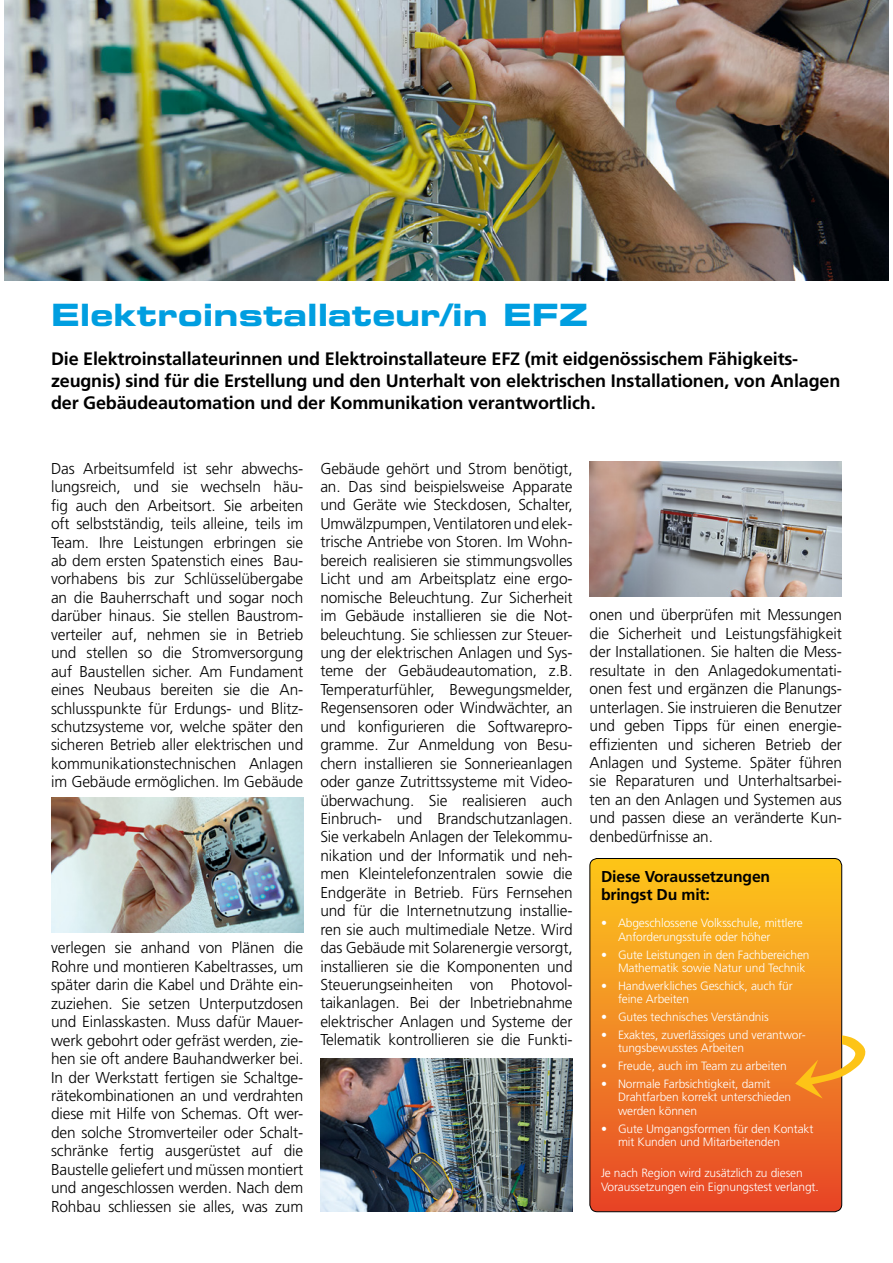
<style>
.page{position:relative;width:893px;height:1263px;background:#fff}
.page>*{position:absolute;margin:0;border:0;box-sizing:border-box;transform-origin:0 0}
.t1{font:30.75px "Eurostile Bold Extended Two";color:#009ee0}
.t2{font:700 18px/21.6px "Frutiger";letter-spacing:-.01em;color:#000}
.t3{font:300 15.75px/18.5px "Frutiger";letter-spacing:-.005em;color:#000;text-align:justify}
.t4{font:700 15.75px/18px "Frutiger";letter-spacing:-.01em;color:#000}
.t5{font:300 12px/13.5px "Frutiger";letter-spacing:-.01em;color:#fff}
</style>
<div class="page">
<img style="left:4px;top:0;width:885px;height:281px">
<svg style="left:590px;top:858px;width:252px;height:354px;background:#f18822"></svg>
<div style="left:590px;top:858px;width:252px;height:354px;border:1px solid #000;border-radius:7px"></div>
<svg style="left:795px;top:1035px;width:71px;height:63px"></svg>
<img style="left:51px;top:798px;width:252px;height:134px">
<img style="left:320px;top:1059px;width:253px;height:153px">
<img style="left:590px;top:461px;width:252px;height:135px">
<h1 class="t1" style="left:51px;top:293px;width:539px">Elektroinstallateur/in EFZ</h1>
<p class="t2" style="left:51px;top:348px;width:791px">Die Elektroinstallateurinnen und Elektroinstallateure EFZ (mit eidgenössischem Fähigkeits&shy;zeugnis) sind für die Erstellung und den Unterhalt von elektrischen Installationen, von Anlagen der Gebäudeautomation und der Kommunikation verantwortlich.</p>
<p class="t3" style="left:51px;top:459px;width:254px">Das Arbeitsumfeld ist sehr abwechs&shy;lungsreich, und sie wechseln häu&shy;fig auch den Arbeitsort. Sie arbeiten oft selbstständig, teils alleine, teils im Team. Ihre Leistungen erbringen sie ab dem ersten Spatenstich eines Bau&shy;vorhabens bis zur Schlüsselübergabe an die Bauherrschaft und sogar noch darüber hinaus. Sie stellen Baustrom&shy;verteiler auf, nehmen sie in Betrieb und stellen so die Stromversorgung auf Baustellen sicher. Am Fundament eines Neubaus bereiten sie die An&shy;schlusspunkte für Erdungs- und Blitz&shy;schutzsysteme vor, welche später den sicheren Betrieb aller elektrischen und kommunikationstechnischen Anlagen im Gebäude ermöglichen. Im Gebäude</p>
<p class="t3" style="left:51px;top:939px;width:254px">verlegen sie anhand von Plänen die Rohre und montieren Kabeltrasses, um später darin die Kabel und Drähte ein&shy;zuziehen. Sie setzen Unterputzdosen und Einlasskasten. Muss dafür Mauer&shy;werk gebohrt oder gefräst werden, zie&shy;hen sie oft andere Bauhandwerker bei.<br>In der Werkstatt fertigen sie Schaltge&shy;rätekombinationen an und verdrahten diese mit Hilfe von Schemas. Oft wer&shy;den solche Stromverteiler oder Schalt&shy;schränke fertig ausgerüstet auf die Baustelle geliefert und müssen montiert und angeschlossen werden. Nach dem Rohbau schliessen sie alles, was zum</p>
<p class="t3" style="left:320px;top:459px;width:254px">Gebäude gehört und Strom benötigt, an. Das sind beispielsweise Apparate und Geräte wie Steckdosen, Schalter, Umwälzpumpen, Ventilatoren und elek&shy;trische Antriebe von Storen. Im Wohn&shy;bereich realisieren sie stimmungsvolles Licht und am Arbeitsplatz eine ergo&shy;nomische Beleuchtung. Zur Sicherheit im Gebäude installieren sie die Not&shy;beleuchtung. Sie schliessen zur Steuer&shy;ung der elektrischen Anlagen und Sys&shy;teme der Gebäudeautomation, z.B.<br>Temperaturfühler, Bewegungsmelder, Regensensoren oder Windwächter, an und konfigurieren die Softwarepro&shy;gramme. Zur Anmeldung von Besu&shy;chern installieren sie Sonnerieanlagen oder ganze Zutrittssysteme mit Video&shy;überwachung. Sie realisieren auch Einbruch- und Brandschutzanlagen.<br>Sie verkabeln Anlagen der Telekommu&shy;nikation und der Informatik und neh&shy;men Kleintelefonzentralen sowie die Endgeräte in Betrieb. Fürs Fernsehen und für die Internetnutzung installie&shy;ren sie auch multimediale Netze. Wird das Gebäude mit Solarenergie versorgt, installieren sie die Komponenten und Steuerungseinheiten von Photovol&shy;taikanlagen. Bei der Inbetriebnahme elektrischer Anlagen und Systeme der Telematik kontrollieren sie die Funkti-</p>
<p class="t3" style="left:590px;top:606px;width:254px">onen und überprüfen mit Messungen die Sicherheit und Leistungsfähigkeit der Installationen. Sie halten die Mess&shy;resultate in den Anlagedokumentati&shy;onen fest und ergänzen die Planungs&shy;unterlagen. Sie instruieren die Benutzer und geben Tipps für einen energie&shy;effizienten und sicheren Betrieb der Anlagen und Systeme. Später führen sie Reparaturen und Unterhaltsarbei&shy;ten an den Anlagen und Systemen aus und passen diese an veränderte Kun&shy;denbedürfnisse an.</p>
<p class="t4" style="left:601px;top:868px;width:171px">Diese Voraussetzungen bringst Du mit:</p>
<p class="t5" style="left:618px;top:916px;width:186px;text-indent:-17px">• Abgeschlossene Volksschule, mittlere<br>Anforderungsstufe oder höher</p>
<p class="t5" style="left:618px;top:948px;width:193px;text-indent:-17px">• Gute Leistungen in den Fachbereichen<br>Mathematik sowie Natur und Technik</p>
<p class="t5" style="left:618px;top:979px;width:176px;text-indent:-17px">• Handwerkliches Geschick, auch für feine Arbeiten</p>
<p class="t5" style="left:601px;top:1010px;width:169px">• Gutes technisches Verständnis</p>
<p class="t5" style="left:618px;top:1028px;width:189px;text-indent:-17px">• Exaktes, zuverlässiges und verantwor&shy;tungsbewusstes Arbeiten</p>
<p class="t5" style="left:601px;top:1059px;width:187px">• Freude, auch im Team zu arbeiten</p>
<p class="t5" style="left:618px;top:1077px;width:175px;text-indent:-17px">• Normale Farbsichtigkeit, damit<br>Drahtfarben korrekt unterschieden werden können</p>
<p class="t5" style="left:618px;top:1122px;width:197px;text-indent:-17px">• Gute Umgangsformen für den Kontakt mit Kunden und Mitarbeitenden</p>
<p class="t5" style="left:601px;top:1166px;width:219px">Je nach Region wird zusätzlich zu diesen<br>Voraussetzungen ein Eignungstest verlangt.</p>
</div>
